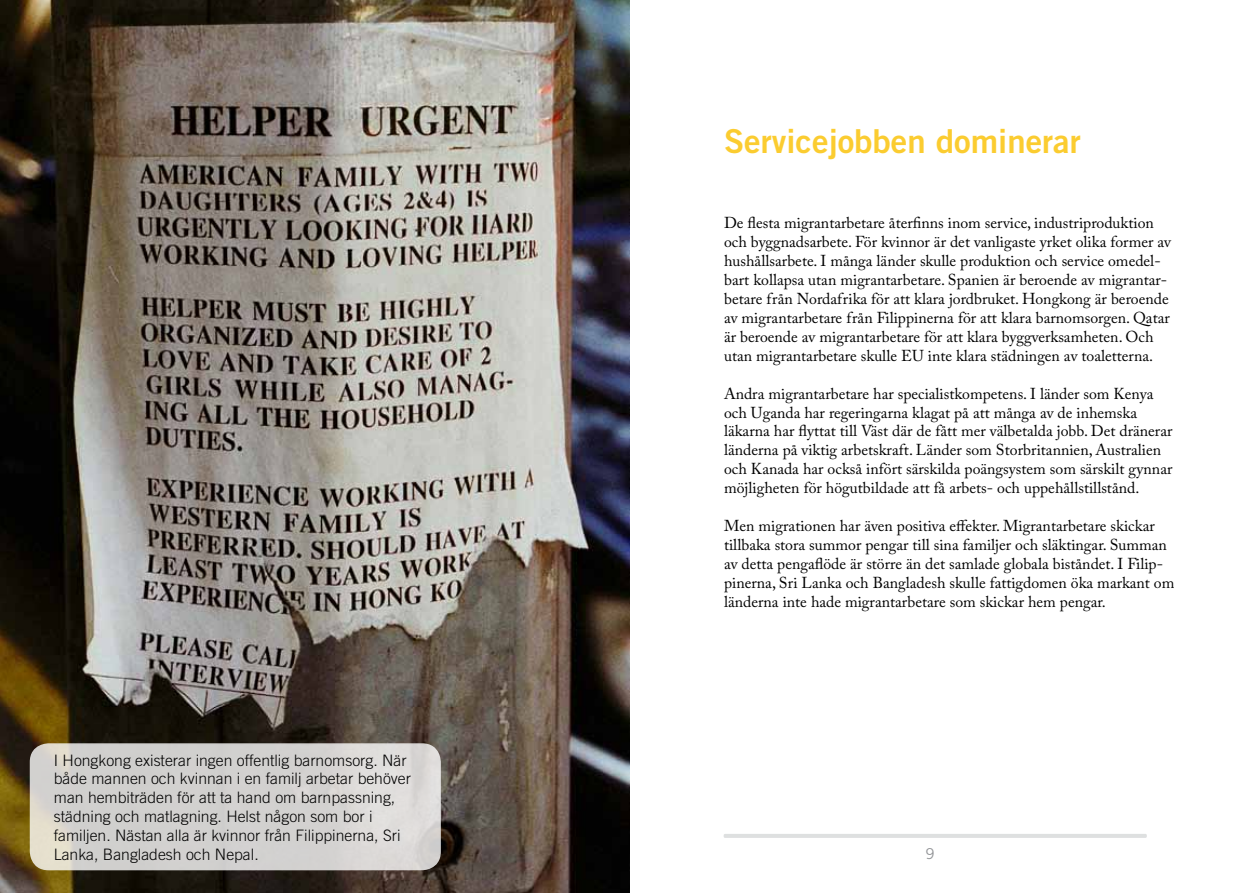
<style>
.page{position:relative;width:1259px;height:893px;background:#fff}
.page>*{position:absolute;margin:0;border:0;box-sizing:border-box;transform-origin:0 0}
.t1{font:33px "Trade Gothic LT Std Bd 2";color:#fbcc30}
.t2{font:15.75px/18.9px "Adobe Caslon Pro";color:#000}
.t3{font:300 15.75px/18.9px "Trade Gothic LT Std";color:#000}
.t4{font:15px "Trade Gothic LT Std";color:#939598}
</style>
<div class="page">
<hr style="left:723px;top:834px;width:423px;height:4px;background:#dee0e0;border-radius:2px">
<img style="left:0;top:0;width:629px;height:893px">
<svg style="left:31px;top:744px;width:409px;height:125px;background:#d5d3d1"></svg>
<div style="left:30px;top:743px;width:411px;height:127px;border:2px solid #fff;border-radius:18px"></div>
<p class="t3" style="left:54px;top:750px;width:359px">I Hongkong existerar ingen offentlig barnomsorg. När både mannen och kvinnan i en familj arbetar behöver man hembiträden för att ta hand om barnpassning, städning och matlagning. Helst någon som bor i familjen. Nästan alla är kvinnor från Filippinerna, Sri Lanka, Bangladesh och Nepal.</p>
<h1 class="t1" style="left:724px;top:121px;width:358px">Servicejobben dominerar</h1>
<p class="t2" style="left:724px;top:214px;width:448px">De flesta migrantarbetare återfinns inom service, industriproduktion och byggnadsarbete. För kvinnor är det vanligaste yrket olika former av hushållsarbete. I många länder skulle produktion och service omedel&shy;bart kollapsa utan migrantarbetare. Spanien är beroende av migrantar&shy;betare från Nordafrika för att klara jordbruket. Hongkong är beroende av migrantarbetare från Filippinerna för att klara barnomsorgen. Qatar är beroende av migrantarbetare för att klara byggverksamheten. Och utan migrantarbetare skulle EU inte klara städningen av toaletterna.</p>
<p class="t2" style="left:724px;top:384px;width:450px">Andra migrantarbetare har specialistkompetens. I länder som Kenya och Uganda har regeringarna klagat på att många av de inhemska läkarna har flyttat till Väst där de fått mer välbetalda jobb. Det dränerar länderna på viktig arbetskraft. Länder som Storbritannien, Australien och Kanada har också infört särskilda poängsystem som särskilt gynnar möjligheten för högutbildade att få arbets- och uppehållstillstånd.</p>
<p class="t2" style="left:724px;top:516px;width:452px">Men migrationen har även positiva effekter. Migrantarbetare skickar tillbaka stora summor pengar till sina familjer och släktingar. Summan av detta pengaflöde är större än det samlade globala biståndet. I Filip&shy;pinerna, Sri Lanka och Bangladesh skulle fattigdomen öka markant om länderna inte hade migrantarbetare som skickar hem pengar.</p>
<p class="t4" style="left:925px;top:845px;width:11px">9</p>
</div>
